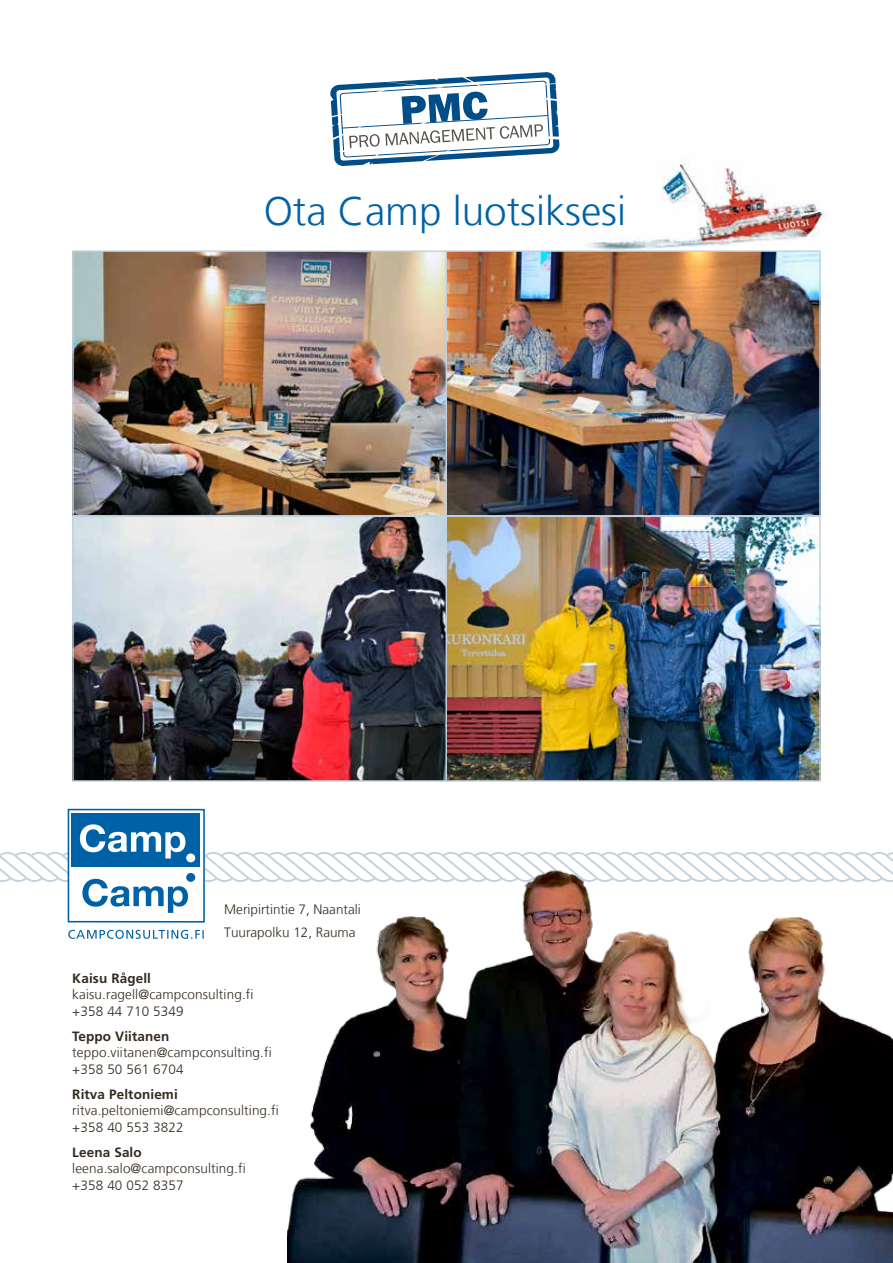
<style>
.page{position:relative;width:893px;height:1263px;background:#fff}
.page>*{position:absolute;margin:0;border:0;box-sizing:border-box;transform-origin:0 0}
.t1{font:300 40.5px "Frutiger LT";color:#0062a6}
.t2{font:300 13.5px/16.5px "Frutiger LT";letter-spacing:.01em;color:#332a1f}
.t3{font:700 13.5px "Frutiger LT Std";letter-spacing:.01em;color:#332a1f}
</style>
<div class="page">
<img style="left:585px;top:160px;width:243px;height:90px">
<div style="left:72px;top:813px;width:128px;height:53px;background:#0062a6"></div>
<svg style="left:0;top:824px;width:287px;height:89px"></svg>
<div style="left:186px;top:853px;width:9px;height:9px;background:#fff;border-radius:50%"></div>
<div style="left:186px;top:873px;width:9px;height:9px;background:#0062a6;border-radius:50%"></div>
<div style="left:68px;top:809px;width:137px;height:113px;border:2px solid #0062a6"></div>
<svg style="left:68px;top:930px;width:136px;height:9px"></svg>
<img style="left:287px;top:852px;width:606px;height:411px">
<img style="left:74px;top:252px;width:745px;height:528px">
<div style="left:72px;top:250px;width:375px;height:266px;border:1px solid #c1d1dd"></div>
<div style="left:72px;top:516px;width:375px;height:266px;border:1px solid #c1d1dd"></div>
<div style="left:446px;top:250px;width:375px;height:266px;border:1px solid #c1d1dd"></div>
<div style="left:446px;top:516px;width:375px;height:266px;border:1px solid #c1d1dd"></div>
<svg style="left:330px;top:72px;width:230px;height:94px"></svg>
<h1 class="t1" style="left:264px;top:188px;width:364px">Ota Camp luotsiksesi</h1>
<p class="t2" style="left:224px;top:898px;width:138px;line-height:22.5px">Meripirtintie 7, Naantali<br>Tuurapolku 12, Rauma</p>
<p class="t3" style="left:72px;top:970px;width:80px">Kaisu Rågell</p>
<p class="t2" style="left:72px;top:987px;width:183px">kaisu.ragell@campconsulting.fi +358 44 710 5349</p>
<p class="t3" style="left:72px;top:1028px;width:99px">Teppo Viitanen</p>
<p class="t2" style="left:72px;top:1045px;width:201px">teppo.viitanen@campconsulting.fi +358 50 561 6704</p>
<p class="t3" style="left:72px;top:1086px;width:107px">Ritva Peltoniemi</p>
<p class="t2" style="left:72px;top:1103px;width:208px">ritva.peltoniemi@campconsulting.fi +358 40 553 3822</p>
<p class="t3" style="left:72px;top:1144px;width:71px">Leena Salo</p>
<p class="t2" style="left:72px;top:1161px;width:175px">leena.salo@campconsulting.fi +358 40 052 8357</p>
</div>
